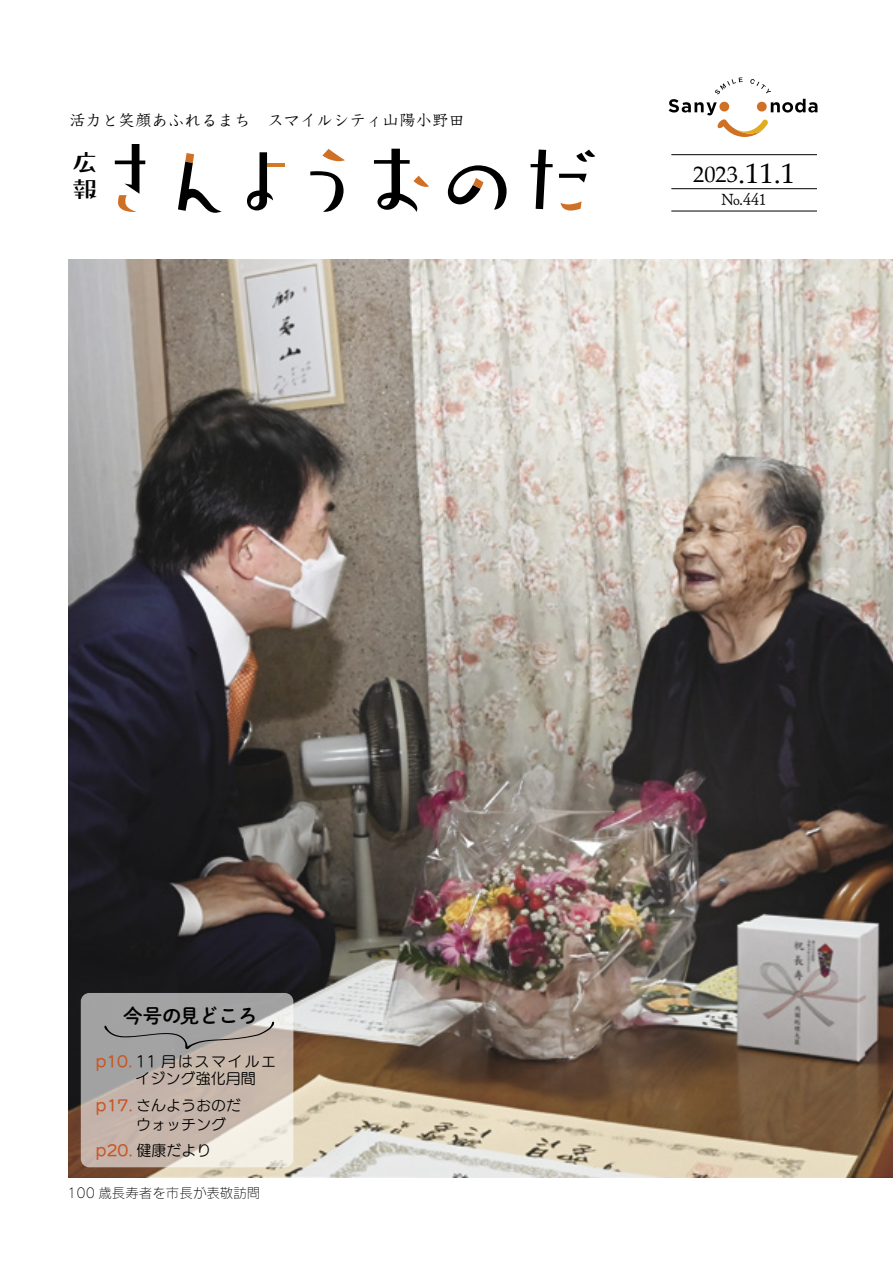
<style>
.page{position:relative;width:893px;height:1263px;background:#fff}
.page>*{position:absolute;margin:0;border:0;box-sizing:border-box;transform-origin:0 0}
.t1{font:28.5px "Palatino Linotype";color:#000}
.t2{font:27px/27px "Pal Ramune Std B";color:#000}
.t3{font:19.5px "FOT DNP Shuei M Go Std B";color:#000}
.t4{font:16.5px "Utrillo Pro M";color:#000}
.t5{font:16.5px "Tsuku Antique S Min Std L";color:#000}
.t6{font:15px/16.5px "UD Marugo Small Pr 6 M";color:#000}
.t7{font:13.5px "Rodin Cattleya Pro L";color:#000}
.s1{font-size:22.5px}
.s2{font-family:"UD Marugo Small Pr 6 DB";color:#c95727}
</style>
<div class="page">
<hr style="left:671px;top:154px;width:146px;height:1px;background:#000">
<hr style="left:671px;top:211px;width:146px;height:1px;background:#000">
<hr style="left:671px;top:188px;width:146px;height:1px;background:#000">
<img style="left:68px;top:259px;width:825px;height:919px">
<svg style="left:669px;top:77px;width:148px;height:60px"></svg>
<div style="left:757px;top:102px;width:10px;height:10px;background:#cf7027;border-radius:50%"></div>
<div style="left:719px;top:102px;width:10px;height:10px;background:#cf7027;border-radius:50%"></div>
<svg style="left:322px;top:149px;width:23px;height:12px"></svg>
<svg style="left:576px;top:150px;width:19px;height:12px"></svg>
<svg style="left:310px;top:171px;width:34px;height:41px"></svg>
<svg style="left:374px;top:149px;width:55px;height:63px"></svg>
<svg style="left:448px;top:165px;width:59px;height:45px"></svg>
<svg style="left:531px;top:150px;width:22px;height:59px"></svg>
<svg style="left:247px;top:152px;width:26px;height:58px"></svg>
<svg style="left:178px;top:153px;width:44px;height:60px"></svg>
<svg style="left:115px;top:144px;width:30px;height:68px"></svg>
<hr style="left:267px;top:164px;width:18px;height:3px;background:#d27b27">
<svg style="left:561px;top:201px;width:21px;height:10px"></svg>
<svg style="left:559px;top:174px;width:28px;height:9px"></svg>
<svg style="left:81px;top:993px;width:212px;height:174px;background:#c2b8b1"></svg>
<svg style="left:104px;top:1021px;width:170px;height:28px;background:#a39f9e"></svg>
<p class="t4" style="left:69px;top:110px;width:397px">活力と笑顔あふれるまち　スマイルシティ山陽小野田</p>
<h2 class="t2" style="left:72px;top:148px;width:27px">広報</h2>
<h1 class="t1" style="left:693px;top:153px;width:103px"><span class="s1">2023</span>.11.1</h1>
<p class="t5" style="left:722px;top:187px;width:47px">No.441</p>
<h3 class="t3" style="left:123px;top:1001px;width:136px">今号の見どころ</h3>
<p class="t6" style="left:136px;top:1054px;width:142px;text-indent:-40px"><span class="s2">p10.</span>11 月はスマイルエイジング強化月間</p>
<p class="t6" style="left:96px;top:1112px;width:132px;line-height:26px;text-indent:40px">ウォッチング<span class="s2">p20.</span> 健康だより</p>
<p class="t6" style="left:96px;top:1098px;width:147px"><span class="s2">p17.</span> さんようおのだ</p>
<p class="t7" style="left:67px;top:1184px;width:195px">100 歳長寿者を市長が表敬訪問</p>
</div>
